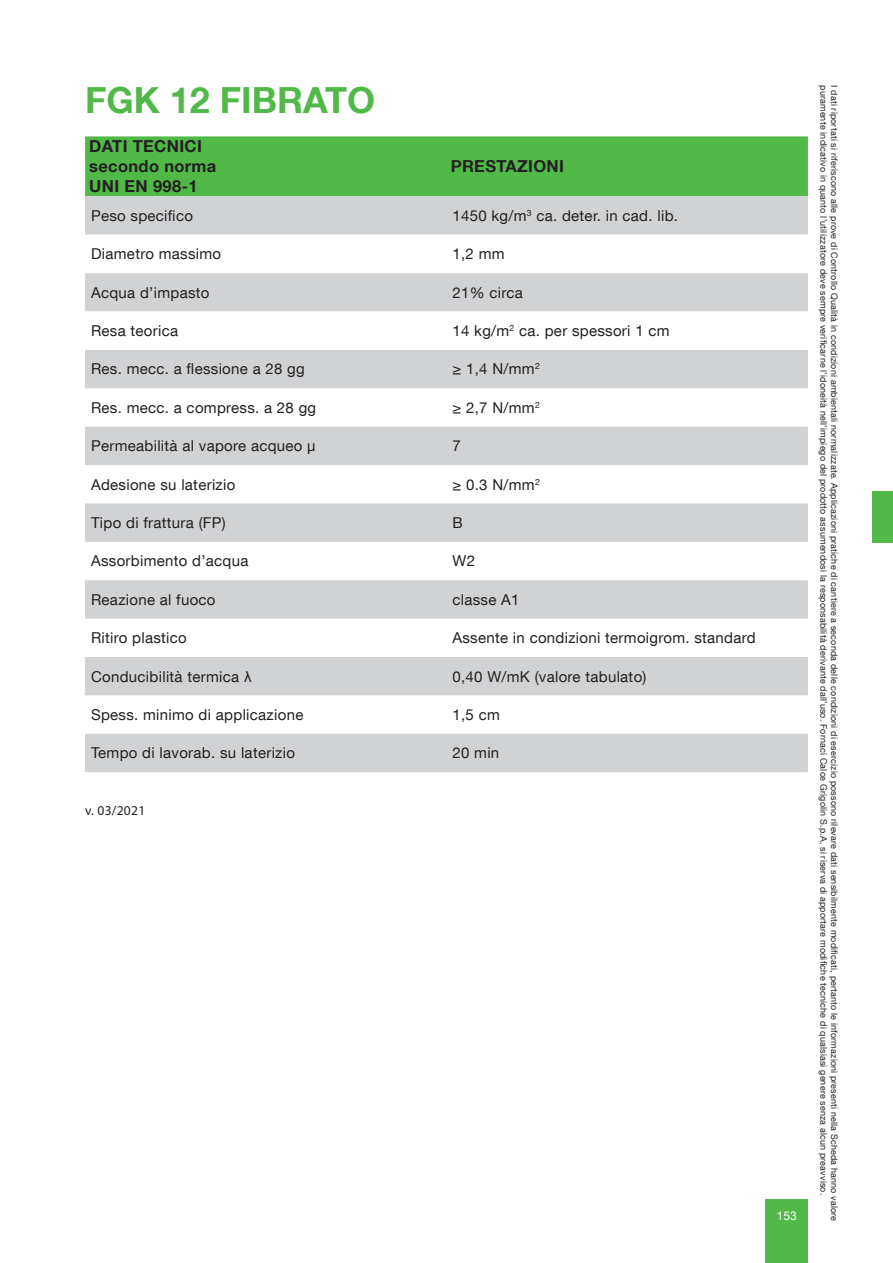
<style>
.page{position:relative;width:893px;height:1263px;background:#fff}
.page>*{position:absolute;margin:0;border:0;box-sizing:border-box;transform-origin:0 0}
.t1{font:700 36px "Helvetica Neue LT Com";color:#51b948}
.TestoScheda{font:700 16.5px "Helvetica Neue LT Com";letter-spacing:.02em;color:#231f20}
.TestoScheda-2{font:15px "Helvetica Neue LT Com";letter-spacing:.02em;color:#231f20}
.TestoScheda-3{font:13.5px "Myriad Pro";letter-spacing:.02em;color:#231f20}
.t2{font:12px "Arial";color:#fff}
.t3{font:9px "Helvetica Neue LT Com";letter-spacing:.02em;color:#231f20}
.s1{font-family:"Arial"}
</style>
<div class="page">
<div style="left:765px;top:1199px;width:43px;height:64px;background:#51b948"></div>
<div style="left:872px;top:491px;width:21px;height:51px;background:#51b948"></div>
<div style="left:85px;top:136px;width:723px;height:60px;background:#51b948"></div>
<div style="left:85px;top:196px;width:723px;height:39px;background:#d1d2d4"></div>
<div style="left:85px;top:273px;width:723px;height:39px;background:#d1d2d4"></div>
<svg style="left:85px;top:350px;width:723px;height:422px;fill:#d1d2d4"></svg>
<p class="t1" style="left:85px;top:77px;width:292px">FGK 12 FIBRATO</p>
<p class="TestoScheda" style="left:89px;top:136px;width:114px">DATI TECNICI</p>
<p class="TestoScheda" style="left:89px;top:156px;width:129px">secondo norma</p>
<p class="TestoScheda" style="left:89px;top:176px;width:110px">UNI EN 998-1</p>
<p class="TestoScheda" style="left:451px;top:156px;width:115px">PRESTAZIONI</p>
<p class="TestoScheda-2" style="left:91px;top:206px;width:103px">Peso specifico</p>
<p class="TestoScheda-2" style="left:452px;top:206px;width:227px">1450 kg/m<sup>3</sup> ca. deter. in cad. lib.</p>
<p class="TestoScheda-2" style="left:91px;top:245px;width:132px">Diametro massimo</p>
<p class="TestoScheda-2" style="left:452px;top:245px;width:54px">1,2 mm</p>
<p class="TestoScheda-2" style="left:91px;top:283px;width:120px">Acqua d’impasto</p>
<p class="TestoScheda-2" style="left:452px;top:283px;width:72px">21% circa</p>
<p class="TestoScheda-2" style="left:91px;top:321px;width:89px">Resa teorica</p>
<p class="TestoScheda-2" style="left:452px;top:321px;width:219px">14 kg/m<sup>2</sup> ca. per spessori 1 cm</p>
<p class="TestoScheda-2" style="left:91px;top:360px;width:215px">Res. mecc. a flessione a 28 gg</p>
<p class="TestoScheda-2" style="left:452px;top:360px;width:89px">≥ 1,4 N/mm<sup>2</sup></p>
<p class="TestoScheda-2" style="left:91px;top:398px;width:227px">Res. mecc. a compress. a 28 gg</p>
<p class="TestoScheda-2" style="left:452px;top:398px;width:89px">≥ 2,7 N/mm<sup>2</sup></p>
<p class="TestoScheda-2" style="left:91px;top:437px;width:226px">Permeabilità al vapore acqueo μ</p>
<p class="TestoScheda-2" style="left:452px;top:437px;width:10px">7</p>
<p class="TestoScheda-2" style="left:91px;top:475px;width:146px">Adesione su laterizio</p>
<p class="TestoScheda-2" style="left:452px;top:475px;width:89px">≥ 0.3 N/mm<sup>2</sup></p>
<p class="TestoScheda-2" style="left:91px;top:513px;width:136px">Tipo di frattura (FP)</p>
<p class="TestoScheda-2" style="left:452px;top:513px;width:12px">B</p>
<p class="TestoScheda-2" style="left:91px;top:552px;width:159px">Assorbimento d’acqua</p>
<p class="TestoScheda-2" style="left:452px;top:552px;width:24px">W2</p>
<p class="TestoScheda-2" style="left:91px;top:590px;width:126px">Reazione al fuoco</p>
<p class="TestoScheda-2" style="left:452px;top:590px;width:69px">classe A1</p>
<p class="TestoScheda-2" style="left:91px;top:628px;width:97px">Ritiro plastico</p>
<p class="TestoScheda-2" style="left:452px;top:628px;width:305px">Assente in condizioni termoigrom. standard</p>
<p class="TestoScheda-2" style="left:91px;top:667px;width:162px">Conducibilità termica <span class="s1">λ</span></p>
<p class="TestoScheda-2" style="left:452px;top:667px;width:195px">0,40 W/mK (valore tabulato)</p>
<p class="TestoScheda-2" style="left:91px;top:705px;width:214px">Spess. minimo di applicazione</p>
<p class="TestoScheda-2" style="left:452px;top:705px;width:49px">1,5 cm</p>
<p class="TestoScheda-2" style="left:91px;top:744px;width:205px">Tempo di lavorab. su laterizio</p>
<p class="TestoScheda-2" style="left:452px;top:744px;width:48px">20 min</p>
<p class="TestoScheda-3" style="left:85px;top:802px;width:62px">v. 03/2021</p>
<h3 class="t2" style="left:776px;top:1207px;width:22px">153</h3>
<p class="t3" style="left:829px;top:85px;width:1112px;rotate:90deg">puramente indicativo in quanto l’utilizzatore deve sempre verificarne l’idoneità nell’impiego del prodotto assumendosi la responsabilità derivante dall’uso. Fornaci Calce Grigolin S.p.A. si riserva di apportare modifiche tecniche di qualsiasi genere senza alcun preavviso.</p>
<p class="t3" style="left:840px;top:85px;width:1138px;rotate:90deg">I dati riportati si riferiscono alle prove di Controllo Qualità in condizioni ambientali normalizzate. Applicazioni pratiche di cantiere a seconda delle condizioni di esercizio possono rilevare dati sensibilmente modificati, pertanto le informazioni presenti nella Scheda hanno valore</p>
</div>
